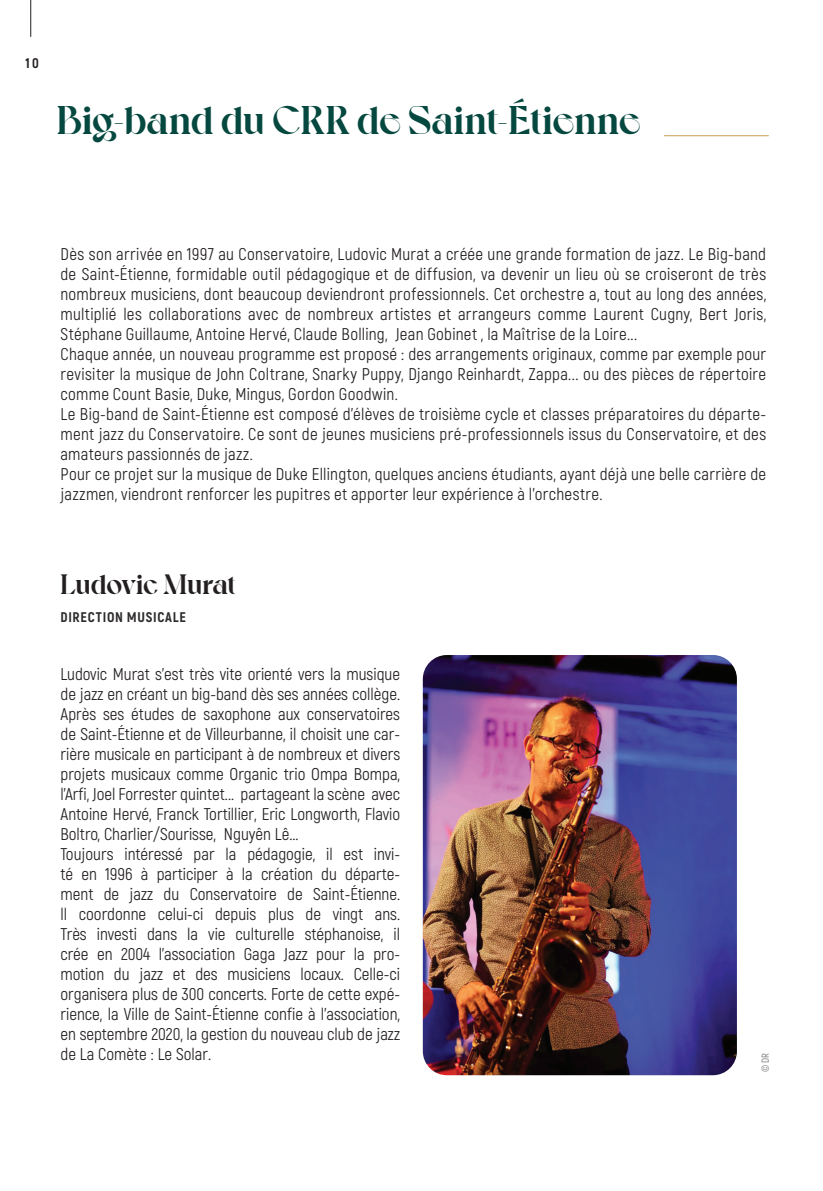
<style>
.page{position:relative;width:823px;height:1191px;background:#fff}
.page>*{position:absolute;margin:0;border:0;box-sizing:border-box;transform-origin:0 0}
.t1{font:700 40px "Voyage";color:#05483f}
.t2{font:700 28px "Voyage";color:#231f20}
.t3{font:17px/20px "Akrobat";letter-spacing:.01em;color:#231f20}
.t4{font:800 14px "Akrobat";letter-spacing:.05em;color:#2e2b2c}
.t5{font:800 14px "Akrobat";color:#231f20}
.t6{font:10px "Akrobat";color:#6c6d70}
</style>
<div class="page">
<hr style="left:30px;top:0;width:1px;height:37px;background:#231f20">
<hr style="left:663px;top:135px;width:105px;height:1px;background:#cd9f57">
<img style="left:422px;top:655px;width:314px;height:420px">
<p class="t5" style="left:25px;top:54px;width:15px">10</p>
<h1 class="t1" style="left:57px;top:96px;width:585px">Big-band du CRR de Saint-Étienne</h1>
<p class="t3" style="left:60px;top:244px;width:706px">Dès son arrivée en 1997 au Conservatoire, Ludovic Murat a créée une grande formation de jazz. Le Big-band de Saint-Étienne, formidable outil pédagogique et de diffusion, va devenir un lieu où se croiseront de très nombreux musiciens, dont beaucoup deviendront professionnels. Cet orchestre a, tout au long des années, multiplié les collaborations avec de nombreux artistes et arrangeurs comme Laurent Cugny, Bert Joris, Stéphane Guillaume, Antoine Hervé, Claude Bolling, Jean Gobinet , la Maîtrise de la Loire...<br>Chaque année, un nouveau programme est proposé : des arrangements originaux, comme par exemple pour revisiter la musique de John Coltrane, Snarky Puppy, Django Reinhardt, Zappa... ou des pièces de répertoire comme Count Basie, Duke, Mingus, Gordon Goodwin.<br>Le Big-band de Saint-Étienne est composé d’élèves de troisième cycle et classes préparatoires du départe&shy;ment jazz du Conservatoire. Ce sont de jeunes musiciens pré-professionnels issus du Conservatoire, et des amateurs passionnés de jazz.<br>Pour ce projet sur la musique de Duke Ellington, quelques anciens étudiants, ayant déjà une belle carrière de jazzmen, viendront renforcer les pupitres et apporter leur expérience à l’orchestre.</p>
<h2 class="t2" style="left:60px;top:567px;width:176px">Ludovic Murat</h2>
<p class="t4" style="left:60px;top:607px;width:127px">DIRECTION MUSICALE</p>
<p class="t3" style="left:60px;top:664px;width:341px">Ludovic Murat s’est très vite orienté vers la musique de jazz en créant un big-band dès ses années collège.<br>Après ses études de saxophone aux conservatoires de Saint-Étienne et de Villeurbanne, il choisit une car&shy;rière musicale en participant à de nombreux et divers projets musicaux comme Organic trio Ompa Bompa, l’Arfi, Joel Forrester quintet... partageant la scène avec Antoine Hervé, Franck Tortillier, Eric Longworth, Flavio Boltro, Charlier/Sourisse, Nguyên Lê...<br>Toujours intéressé par la pédagogie, il est invi&shy;té en 1996 à participer à la création du départe&shy;ment de jazz du Conservatoire de Saint-Étienne. ll coordonne celui-ci depuis plus de vingt ans.<br>Très investi dans la vie culturelle stéphanoise, il crée en 2004 l’association Gaga Jazz pour la pro&shy;motion du jazz et des musiciens locaux. Celle-ci organisera plus de 300 concerts. Forte de cette expé&shy;rience, la Ville de Saint-Étienne confie à l’association, en septembre 2020, la gestion du nouveau club de jazz de La Comète : Le Solar.</p>
<p class="t6" style="left:759px;top:1072px;width:21px;rotate:-90deg">© DR</p>
</div>
